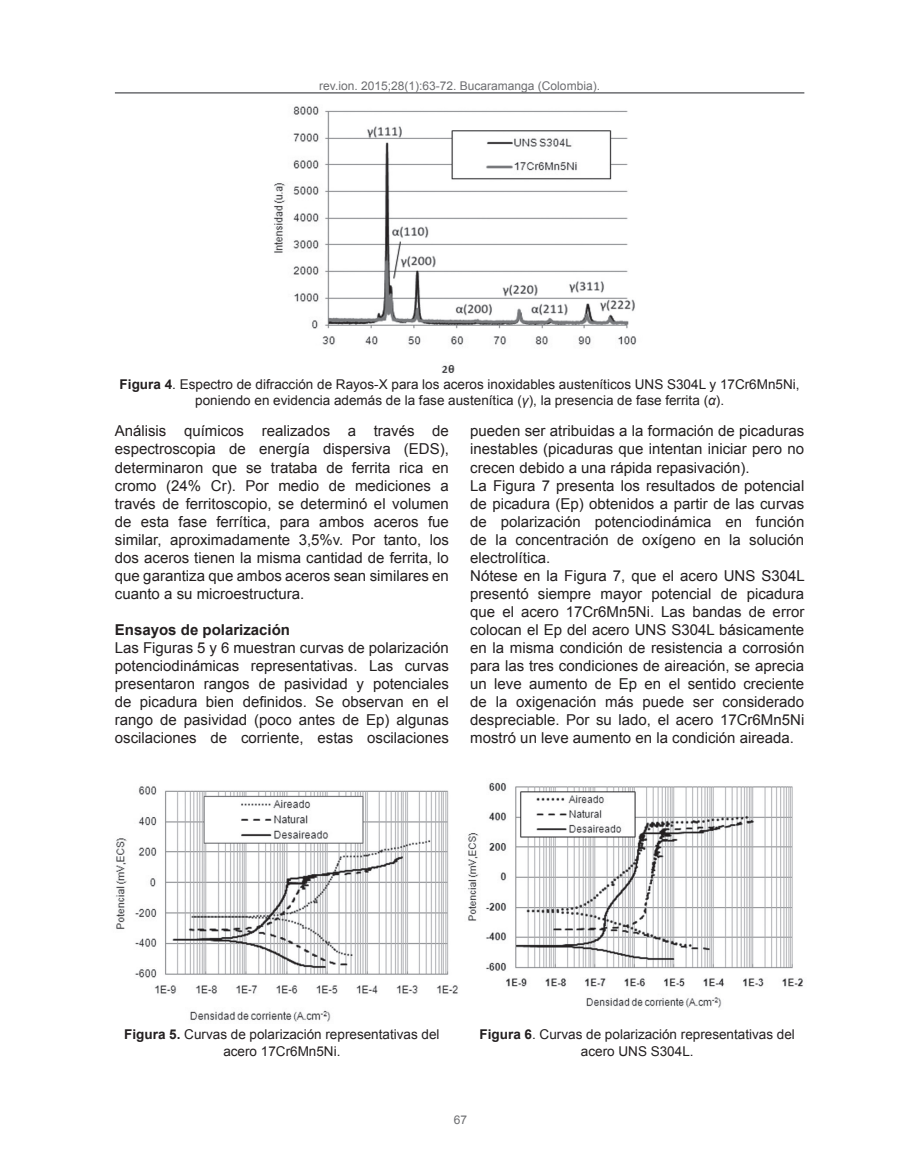
<style>
.page{position:relative;width:898px;height:1166px;background:#fff}
.page>*{position:absolute;margin:0;border:0;box-sizing:border-box;transform-origin:0 0}
.t1{font:15px/18px "Arial";color:#231f20;text-align:justify}
.t2{font:700 15px "Arial";color:#231f20}
.t3{font:13.5px/16.2px "Arial";color:#231f20;text-align:center}
.t4{font:12px "Arial";color:#6c6d70}
.s1{font-weight:700}
.s2{font-style:italic}
</style>
<div class="page">
<hr style="left:115px;top:92px;width:689px;height:2px;background:#6c6d70">
<img style="left:274px;top:106px;width:363px;height:267px">
<img style="left:116px;top:786px;width:342px;height:236px">
<img style="left:468px;top:782px;width:335px;height:226px">
<p class="t4" style="left:319px;top:77px;width:282px">rev.ion. 2015;28(1):63-72. Bucaramanga (Colombia).</p>
<p class="t3" style="left:120px;top:376px;width:681px"><span class="s1">Figura 4</span>. Espectro de difracción de Rayos-X para los aceros inoxidables austeníticos UNS S304L y 17Cr6Mn5Ni, poniendo en evidencia además de la fase austenítica (<span class="s2">γ</span>), la presencia de fase ferrita (<span class="s2">α</span>).</p>
<p class="t1" style="left:115px;top:422px;width:335px">Análisis químicos realizados a través de espectroscopia de energía dispersiva (EDS), determinaron que se trataba de ferrita rica en cromo (24% Cr). Por medio de mediciones a través de ferritoscopio, se determinó el volumen de esta fase ferrítica, para ambos aceros fue similar, aproximadamente 3,5%v. Por tanto, los dos aceros tienen la misma cantidad de ferrita, lo que garantiza que ambos aceros sean similares en cuanto a su microestructura.</p>
<p class="t2" style="left:115px;top:619px;width:177px">Ensayos de polarización</p>
<p class="t1" style="left:115px;top:638px;width:335px">Las Figuras 5 y 6 muestran curvas de polarización potenciodinámicas representativas. Las curvas presentaron rangos de pasividad y potenciales de picadura bien definidos. Se observan en el rango de pasividad (poco antes de Ep) algunas oscilaciones de corriente, estas oscilaciones</p>
<p class="t1" style="left:470px;top:422px;width:336px;text-align:left">pueden ser atribuidas a la formación de picaduras inestables (picaduras que intentan iniciar pero no crecen debido a una rápida repasivación).<br>La Figura 7 presenta los resultados de potencial de picadura (Ep) obtenidos a partir de las curvas de polarización potenciodinámica en función de la concentración de oxígeno en la solución electrolítica.<br>Nótese en la Figura 7, que el acero UNS S304L presentó siempre mayor potencial de picadura que el acero 17Cr6Mn5Ni. Las bandas de error colocan el Ep del acero UNS S304L básicamente en la misma condición de resistencia a corrosión para las tres condiciones de aireación, se aprecia un leve aumento de Ep en el sentido creciente de la oxigenación más puede ser considerado despreciable. Por su lado, el acero 17Cr6Mn5Ni mostró un leve aumento en la condición aireada.</p>
<p class="t3" style="left:124px;top:1026px;width:317px"><span class="s1">Figura 5.</span> Curvas de polarización representativas del acero 17Cr6Mn5Ni.</p>
<p class="t3" style="left:479px;top:1026px;width:317px"><span class="s1">Figura 6</span>. Curvas de polarización representativas del acero UNS S304L.</p>
<p class="t4" style="left:453px;top:1111px;width:15px">67</p>
</div>
